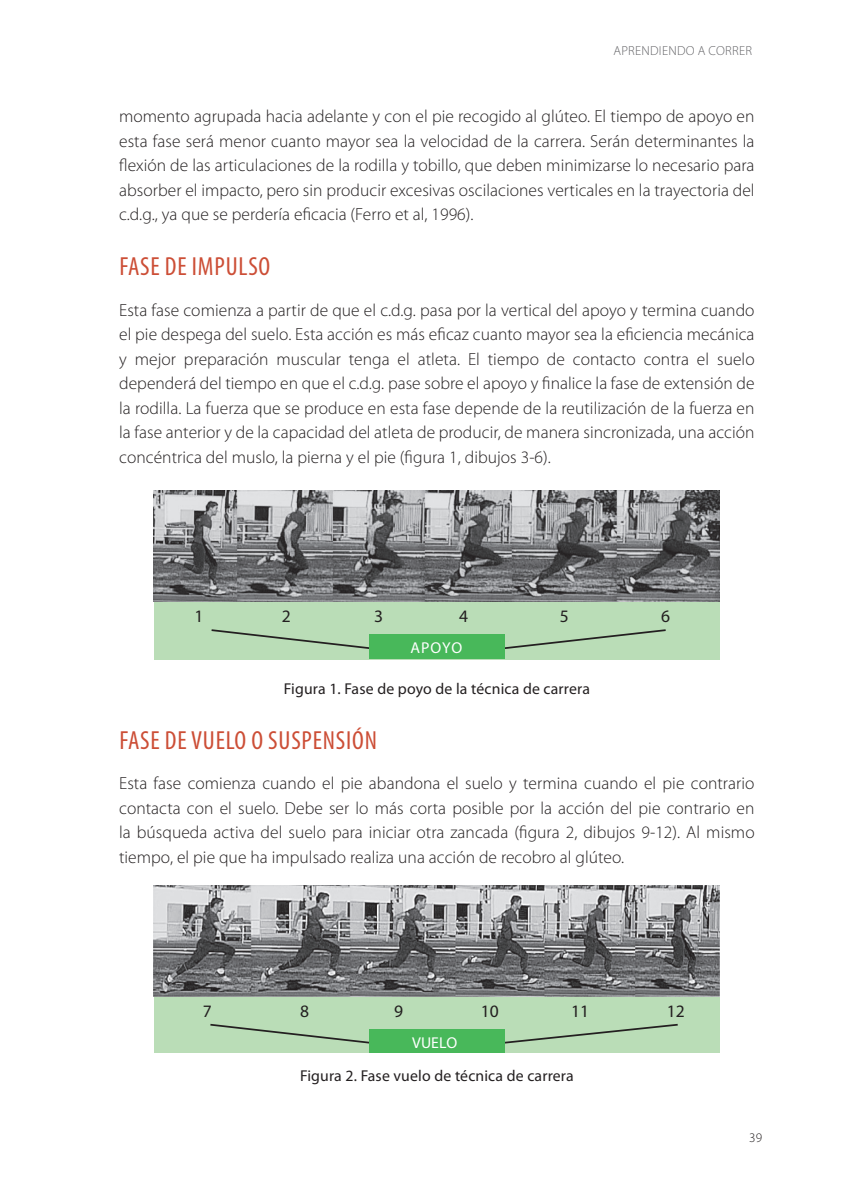
<style>
.page{position:relative;width:844px;height:1191px;background:#fff}
.page>*{position:absolute;margin:0;border:0;box-sizing:border-box;transform-origin:0 0}
.x-x{font:condensed 26.25px "Myriad Pro";letter-spacing:.03em;color:#cc4e36}
.texto_normal{font:300 17.5px/24.5px "Myriad Pro";letter-spacing:.005em;color:#231f20;text-align:justify}
.t1{font:17.5px "Trade Gothic LT Std Bd 2";color:#231f20}
.t2{font:17.5px "Myriad Pro";color:#231f20}
.pies{font:15.75px "Myriad Pro";letter-spacing:.01em;color:#231f20}
.t3{font:15.75px "Myriad Pro";letter-spacing:.06em;color:#fff}
.t4{font:15.75px "Trade Gothic LT Std Bd 2";color:#fff}
.t5{font:300 13.12px "Myriad Pro";letter-spacing:.02em;color:#636366}
.t6{font:300 13.12px "Myriad Pro";color:#231f20}
</style>
<div class="page">
<div style="left:154px;top:491px;width:565px;height:169px;background:#baddb7"></div>
<svg style="left:211px;top:629px;width:455px;height:21px"></svg>
<div style="left:369px;top:635px;width:135px;height:24px;background:#48b85a"></div>
<img style="left:154px;top:491px;width:565px;height:110px">
<div style="left:154px;top:885px;width:565px;height:167px;background:#baddb7"></div>
<svg style="left:210px;top:1023px;width:468px;height:21px"></svg>
<div style="left:369px;top:1029px;width:135px;height:24px;background:#48b85a"></div>
<img style="left:154px;top:885px;width:565px;height:111px">
<p class="t5" style="left:613px;top:42px;width:140px">APRENDIENDO A CORRER</p>
<p class="texto_normal" style="left:119px;top:104px;width:636px">momento agrupada hacia adelante y con el pie recogido al glúteo. El tiempo de apoyo en esta fase será menor cuanto mayor sea la velocidad de la carrera. Serán determinantes la flexión de las articulaciones de la rodilla y tobillo, que deben minimizarse lo necesario para absorber el impacto, pero sin producir excesivas oscilaciones verticales en la trayectoria del c.d.g., ya que se perdería eficacia (Ferro et al, 1996).</p>
<p class="x-x" style="left:119px;top:251px;width:152px">FASE DE IMPULSO</p>
<p class="texto_normal" style="left:119px;top:297px;width:637px">Esta fase comienza a partir de que el c.d.g. pasa por la vertical del apoyo y termina cuando el pie despega del suelo. Esta acción es más eficaz cuanto mayor sea la eficiencia mecánica y mejor preparación muscular tenga el atleta. El tiempo de contacto contra el suelo dependerá del tiempo en que el c.d.g. pase sobre el apoyo y finalice la fase de extensión de la rodilla. La fuerza que se produce en esta fase depende de la reutilización de la fuerza en la fase anterior y de la capacidad del atleta de producir, de manera sincronizada, una acción concéntrica del muslo, la pierna y el pie (figura 1, dibujos 3-6).</p>
<p class="t2" style="left:194px;top:605px;width:10px">1</p>
<p class="t2" style="left:281px;top:605px;width:10px">2</p>
<p class="t2" style="left:374px;top:605px;width:10px">3</p>
<p class="t2" style="left:459px;top:605px;width:10px">4</p>
<p class="t2" style="left:559px;top:605px;width:10px">5</p>
<p class="t2" style="left:661px;top:605px;width:10px">6</p>
<p class="t3" style="left:410px;top:637px;width:54px">APOYO</p>
<p class="pies" style="left:284px;top:679px;width:307px">Figura 1. Fase de poyo de la técnica de carrera</p>
<p class="x-x" style="left:119px;top:724px;width:259px">FASE DE VUELO O SUSPENSIÓN</p>
<p class="texto_normal" style="left:119px;top:771px;width:637px">Esta fase comienza cuando el pie abandona el suelo y termina cuando el pie contrario contacta con el suelo. Debe ser lo más corta posible por la acción del pie contrario en la búsqueda activa del suelo para iniciar otra zancada (figura 2, dibujos 9-12). Al mismo tiempo, el pie que ha impulsado realiza una acción de recobro al glúteo.</p>
<p class="t1" style="left:203px;top:1000px;width:10px">7</p>
<p class="t1" style="left:300px;top:1000px;width:10px">8</p>
<p class="t1" style="left:394px;top:1000px;width:10px">9</p>
<p class="t1" style="left:480px;top:1000px;width:19px">10</p>
<p class="t1" style="left:571px;top:1000px;width:19px">11</p>
<p class="t1" style="left:666px;top:1000px;width:19px">12</p>
<p class="t4" style="left:412px;top:1032px;width:46px">VUELO</p>
<p class="pies" style="left:300px;top:1066px;width:275px">Figura 2. Fase vuelo de técnica de carrera</p>
<p class="t6" style="left:749px;top:1129px;width:14px">39</p>
</div>
